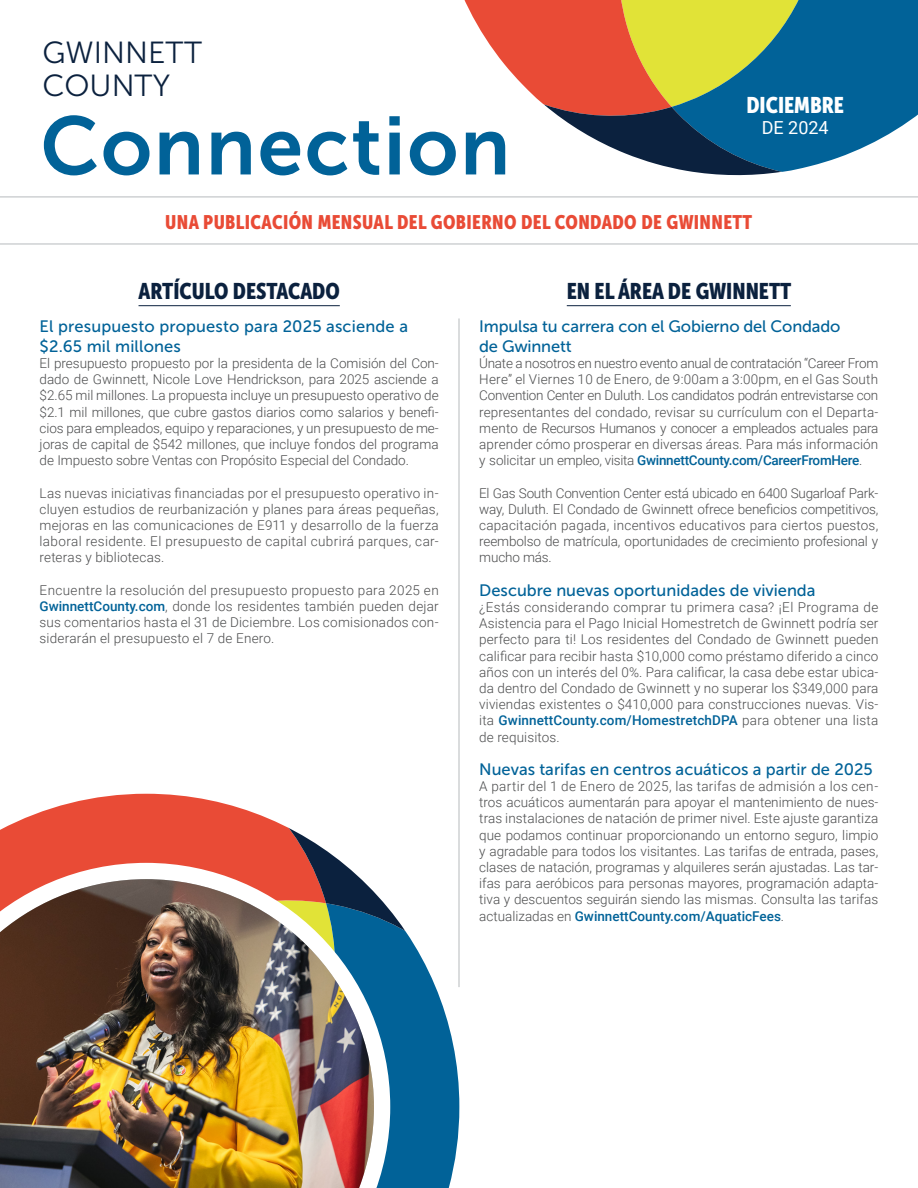
<style>
.page{position:relative;width:918px;height:1188px;background:#fff}
.page>*{position:absolute;margin:0;border:0;box-sizing:border-box;transform-origin:0 0}
.t1{font:82.05px "Museo Sans 700";letter-spacing:.02em;color:#016298}
.t2{font:30.45px "Museo Sans 300";color:#0b213e}
.Heading1{font:22.5px "Museo Sans Cond 900";color:#0b213e}
.t3{font:22.5px "Museo Sans Cond 900";color:#fff}
.t4{font:19.5px "Museo Sans Cond 900";letter-spacing:.02em;color:#e94b36}
.t5{font:18px "Roboto";color:#fff}
.Heading2{font:16.5px/19.8px "Museo Sans 500";color:#016298}
.text{font:300 13.5px/16.2px "Roboto";letter-spacing:.01em;color:#4b4c4d;text-align:justify}
.s1{font-weight:500;color:#016298}
</style>
<div class="page">
<svg style="left:464px;top:0;width:454px;height:176px"></svg>
<hr style="left:0;top:197px;width:918px;height:1px;background:#b6babd">
<hr style="left:0;top:244px;width:918px;height:1px;background:#b6babd">
<svg style="left:0;top:794px;width:455px;height:394px"></svg>
<svg style="left:0;top:863px;width:390px;height:325px"></svg>
<img style="left:0;top:879px;width:374px;height:309px">
<hr style="left:459px;top:318px;width:1px;height:669px;background:#b6babd">
<hr style="left:567px;top:305px;width:224px;height:1px;background:#0b213e">
<hr style="left:139px;top:305px;width:201px;height:1px;background:#0b213e">
<p class="t2" style="left:43px;top:36px;width:161px">GWINNETT</p>
<p class="t2" style="left:43px;top:69px;width:129px">COUNTY</p>
<p class="t1" style="left:40px;top:100px;width:471px">Connection</p>
<p class="t4" style="left:165px;top:211px;width:589px">UNA PUBLICACIÓN MENSUAL DEL GOBIERNO DEL CONDADO DE GWINNETT</p>
<p class="t3" style="left:746px;top:92px;width:99px">DICIEMBRE</p>
<p class="t5" style="left:762px;top:115px;width:68px">DE 2024</p>
<p class="Heading1" style="left:139px;top:278px;width:203px">ARTÍCULO DESTACADO</p>
<p class="Heading2" style="left:40px;top:317px;width:370px">El presupuesto propuesto para 2025 asciende a $2.65 mil millones</p>
<p class="text" style="left:40px;top:355px;width:401px">El presupuesto propuesto por la presidenta de la Comisión del Con&shy;dado de Gwinnett, Nicole Love Hendrickson, para 2025 asciende a $2.65 mil millones. La propuesta incluye un presupuesto operativo de $2.1 mil millones, que cubre gastos diarios como salarios y benefi&shy;cios para empleados, equipo y reparaciones, y un presupuesto de me&shy;joras de capital de $542 millones, que incluye fondos del programa de Impuesto sobre Ventas con Propósito Especial del Condado.</p>
<p class="text" style="left:40px;top:484px;width:401px">Las nuevas iniciativas financiadas por el presupuesto operativo in&shy;cluyen estudios de reurbanización y planes para áreas pequeñas, mejoras en las comunicaciones de E911 y desarrollo de la fuerza laboral residente. El presupuesto de capital cubrirá parques, car&shy;reteras y bibliotecas.</p>
<p class="text" style="left:40px;top:581px;width:401px">Encuentre la resolución del presupuesto propuesto para 2025 en <span class="s1">GwinnettCounty.com</span>, donde los residentes también pueden dejar sus comentarios hasta el 31 de Diciembre. Los comisionados con&shy;siderarán el presupuesto el 7 de Enero.</p>
<p class="Heading1" style="left:567px;top:278px;width:226px">EN EL ÁREA DE GWINNETT</p>
<p class="Heading2" style="left:479px;top:317px;width:363px">Impulsa tu carrera con el Gobierno del Condado de Gwinnett</p>
<p class="text" style="left:479px;top:355px;width:401px">Únate a nosotros en nuestro evento anual de contratación “Career From Here” el Viernes 10 de Enero, de 9:00am a 3:00pm, en el Gas South Convention Center en Duluth. Los candidatos podrán entrevistarse con representantes del condado, revisar su currículum con el Departa&shy;mento de Recursos Humanos y conocer a empleados actuales para aprender cómo prosperar en diversas áreas. Para más información y solicitar un empleo, visita <span class="s1">GwinnettCounty.com/CareerFromHere</span>.</p>
<p class="text" style="left:479px;top:484px;width:401px">El Gas South Convention Center está ubicado en 6400 Sugarloaf Park&shy;way, Duluth. El Condado de Gwinnett ofrece beneficios competitivos, capacitación pagada, incentivos educativos para ciertos puestos, reembolso de matrícula, oportunidades de crecimiento profesional y mucho más.</p>
<p class="Heading2" style="left:479px;top:580px;width:338px">Descubre nuevas oportunidades de vivienda</p>
<p class="text" style="left:479px;top:599px;width:401px">¿Estás considerando comprar tu primera casa? ¡El Programa de Asistencia para el Pago Inicial Homestretch de Gwinnett podría ser perfecto para ti! Los residentes del Condado de Gwinnett pueden calificar para recibir hasta $10,000 como préstamo diferido a cinco años con un interés del 0%. Para calificar, la casa debe estar ubica&shy;da dentro del Condado de Gwinnett y no superar los $349,000 para viviendas existentes o $410,000 para construcciones nuevas. Vis&shy;ita <span class="s1">GwinnettCounty.com/HomestretchDPA</span> para obtener una lista de requisitos.</p>
<p class="Heading2" style="left:479px;top:759px;width:395px">Nuevas tarifas en centros acuáticos a partir de 2025</p>
<p class="text" style="left:479px;top:778px;width:401px">A partir del 1 de Enero de 2025, las tarifas de admisión a los cen&shy;tros acuáticos aumentarán para apoyar el mantenimiento de nues&shy;tras instalaciones de natación de primer nivel. Este ajuste garantiza que podamos continuar proporcionando un entorno seguro, limpio y agradable para todos los visitantes. Las tarifas de entrada, pases, clases de natación, programas y alquileres serán ajustadas. Las tar&shy;ifas para aeróbicos para personas mayores, programación adapta&shy;tiva y descuentos seguirán siendo las mismas. Consulta las tarifas actualizadas en <span class="s1">GwinnettCounty.com/AquaticFees</span>.</p>
</div>
